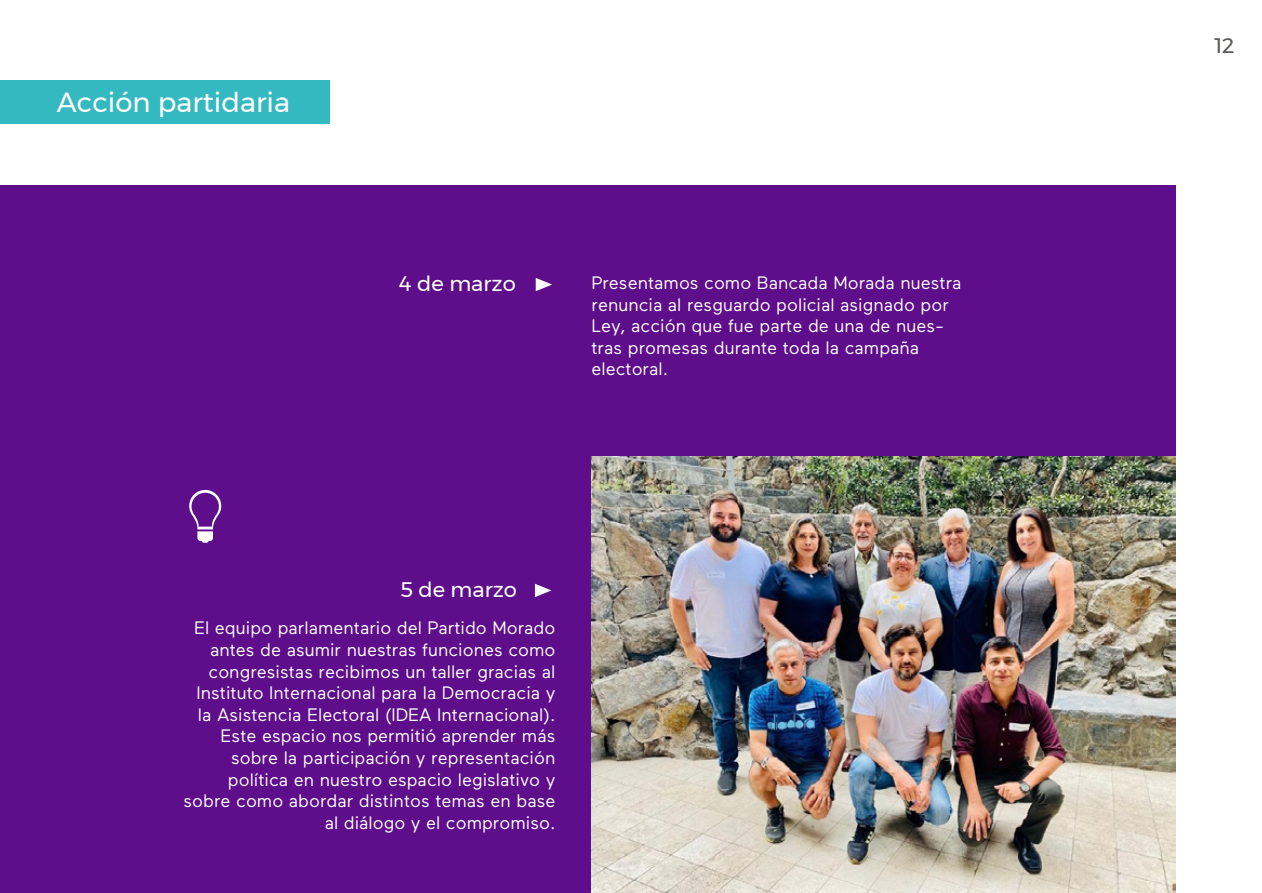
<style>
.page{position:relative;width:1262px;height:893px;background:#fff}
.page>*{position:absolute;margin:0;border:0;box-sizing:border-box;transform-origin:0 0}
.t1{font:27.45px "Montserrat";color:#fff}
.t2{font:21px "Montserrat";color:#fff}
.t3{font:21px "Montserrat";color:#575756}
.t4{font:18px/21.6px "Maax";color:#fff}
</style>
<div class="page">
<div style="left:0;top:185px;width:1175px;height:707px;background:#5e0d8b"></div>
<div style="left:0;top:80px;width:329px;height:44px;background:#34b9c0"></div>
<svg style="left:536px;top:278px;width:16px;height:13px"></svg>
<svg style="left:535px;top:583px;width:16px;height:14px"></svg>
<img style="left:591px;top:456px;width:584px;height:436px">
<svg style="left:189px;top:490px;width:32px;height:52px"></svg>
<h1 class="t1" style="left:57px;top:81px;width:235px">Acción partidaria</h1>
<p class="t2" style="left:399px;top:268px;width:118px">4 de marzo</p>
<p class="t4" style="left:591px;top:272px;width:371px">Presentamos como Bancada Morada nuestra renuncia al resguardo policial asignado por Ley, acción que fue parte de una de nues&shy;tras promesas durante toda la campaña electoral.</p>
<p class="t2" style="left:400px;top:573px;width:118px">5 de marzo</p>
<p class="t4" style="left:184px;top:617px;width:373px;text-align:right">El equipo parlamentario del Partido Morado antes de asumir nuestras funciones como congresistas recibimos un taller gracias al Instituto Internacional para la Democracia y la Asistencia Electoral (IDEA Internacional).<br>Este espacio nos permitió aprender más sobre la participación y representación política en nuestro espacio legislativo y sobre como abordar distintos temas en base al diálogo y el compromiso.</p>
<p class="t3" style="left:1214px;top:29px;width:21px">12</p>
</div>
